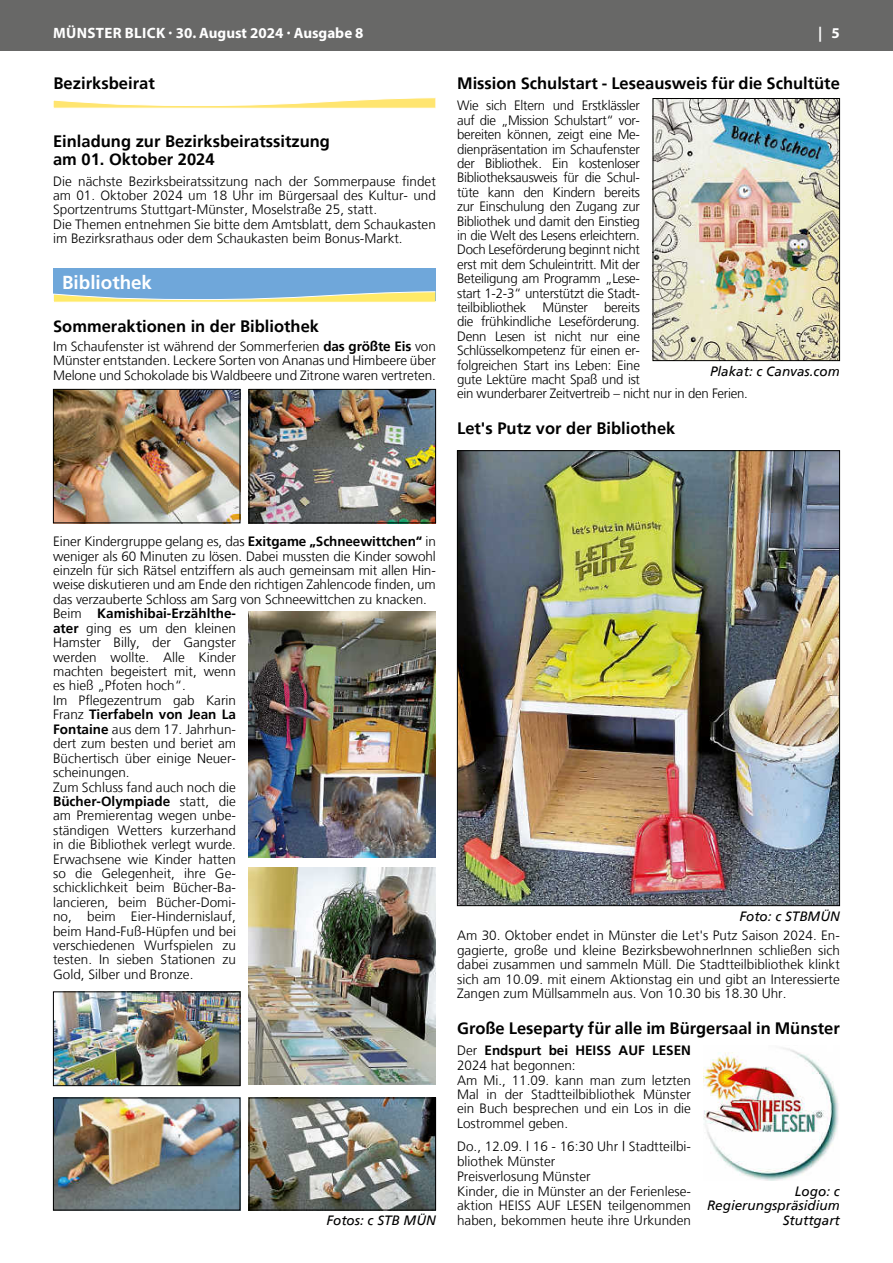
<style>
.page{position:relative;width:893px;height:1263px;background:#fff}
.page>*{position:absolute;margin:0;border:0;box-sizing:border-box;transform-origin:0 0}
.t1{font:700 18.9px "Frutiger";color:#fff}
.t2{font:700 16.65px "Frutiger";color:#000}
.t3{font:700 16.5px/18px "Frutiger";color:#000}
.t4{font:700 15px "Myriad Pro";color:#fff}
.t5{font:300 13.5px/14.4px "Frutiger";color:#000}
.t6{font:300 13.5px/14.4px "Frutiger";letter-spacing:-.02em;color:#000}
.t7{font:italic 13.5px/14.4px "Frutiger";color:#000;text-align:right}
.s1{font-weight:700}
</style>
<div class="page">
<div style="left:0;top:0;width:893px;height:51px;background:#686867"></div>
<svg style="left:53px;top:98px;width:382px;height:10px"></svg>
<div style="left:53px;top:268px;width:382px;height:32px;background:#6fa7da"></div>
<svg style="left:53px;top:291px;width:382px;height:11px"></svg>
<img style="left:55px;top:391px;width:183px;height:130px">
<div style="left:53px;top:389px;width:187px;height:134px;border:1px solid #000"></div>
<img style="left:251px;top:391px;width:183px;height:130px">
<div style="left:249px;top:389px;width:187px;height:134px;border:1px solid #000"></div>
<img style="left:55px;top:1100px;width:183px;height:108px">
<img style="left:251px;top:1100px;width:183px;height:108px">
<div style="left:249px;top:1098px;width:187px;height:112px;border:1px solid #000"></div>
<img style="left:249px;top:611px;width:187px;height:246px">
<img style="left:249px;top:867px;width:187px;height:217px">
<img style="left:55px;top:993px;width:183px;height:91px">
<div style="left:53px;top:991px;width:187px;height:95px;border:1px solid #000"></div>
<img style="left:459px;top:452px;width:379px;height:452px">
<img style="left:655px;top:100px;width:183px;height:259px">
<div style="left:653px;top:98px;width:187px;height:263px;border:1px solid #000"></div>
<img style="left:704px;top:1048px;width:135px;height:133px">
<p class="t4" style="left:53px;top:23px;width:312px">MÜNSTER BLICK · 30. August 2024 · Ausgabe 8</p>
<p class="t4" style="left:818px;top:23px;width:23px">| 5</p>
<p class="t2" style="left:53px;top:74px;width:103px">Bezirksbeirat</p>
<p class="t3" style="left:457px;top:74px;width:384px">Mission Schulstart - Leseausweis für die Schultüte</p>
<p class="t6" style="left:457px;top:98px;width:292px">Wie sich Eltern und Erstklässler<br>auf die „Mission Schulstart“ vor-<br>bereiten können, zeigt eine Me-<br>dienpräsentation im Schaufenster<br>der Bibliothek. Ein kostenloser<br>Bibliotheksausweis für die Schul-<br>tüte kann den Kindern bereits<br>zur Einschulung den Zugang zur<br>Bibliothek und damit den Einstieg<br>in die Welt des Lesens erleichtern.<br>Doch Leseförderung beginnt nicht<br>erst mit dem Schuleintritt. Mit der<br>Beteiligung am Programm „Lese-<br>start 1-2-3“ unterstützt die Stadt-<br>teilbibliothek Münster bereits<br>die frühkindliche Leseförderung.<br>Denn Lesen ist nicht nur eine Schlüsselkompetenz für einen er-<br>folgreichen Start ins Leben: Eine<br>gute Lektüre macht Spaß und ist<br>ein wunderbarer Zeitvertreib – nicht nur in den Ferien.</p>
<p class="t3" style="left:457px;top:419px;width:220px">Let's Putz vor der Bibliothek</p>
<p class="t3" style="left:53px;top:132px;width:278px">Einladung zur Bezirksbeiratssitzung am 01. Oktober 2024</p>
<p class="t5" style="left:53px;top:174px;width:384px">Die nächste Bezirksbeiratssitzung nach der Sommerpause findet am 01. Oktober 2024 um 18 Uhr im Bürgersaal des Kultur- und Sportzentrums Stuttgart-Münster, Moselstraße 25, statt.<br>Die Themen entnehmen Sie bitte dem Amtsblatt, dem Schaukasten im Bezirksrathaus oder dem Schaukasten beim Bonus-Markt.</p>
<h1 class="t1" style="left:62px;top:272px;width:91px">Bibliothek</h1>
<p class="t3" style="left:53px;top:317px;width:267px">Sommeraktionen in der Bibliothek</p>
<p class="t5" style="left:53px;top:339px;width:384px;text-align:justify">Im Schaufenster ist während der Sommerferien <span class="s1">das größte Eis</span> von Münster entstanden. Leckere Sorten von Ananas und Himbeere über Melone und Schokolade bis Waldbeere und Zitrone waren vertreten.</p>
<p class="t7" style="left:710px;top:364px;width:131px">Plakat: c Canvas.com</p>
<p class="t5" style="left:53px;top:534px;width:384px">Einer Kindergruppe gelang es, das <span class="s1">Exitgame „Schneewittchen“</span> in weniger als 60 Minuten zu lösen. Dabei mussten die Kinder sowohl einzeln für sich Rätsel entziffern als auch gemeinsam mit allen Hin&shy;weise diskutieren und am Ende den richtigen Zahlencode finden, um das verzauberte Schloss am Sarg von Schneewittchen zu knacken.<br>Beim <span class="s1">Kamishibai-Erzählthe-<br>ater</span> ging es um den kleinen<br>Hamster Billy, der Gangster<br>werden wollte. Alle Kinder<br>machten begeistert mit, wenn<br>es hieß „Pfoten hoch“.<br>Im Pflegezentrum gab Karin<br>Franz <span class="s1">Tierfabeln von Jean La<br>Fontaine</span> aus dem 17. Jahrhun-<br>dert zum besten und beriet am<br>Büchertisch über einige Neuer-<br>scheinungen.<br>Zum Schluss fand auch noch die<br><span class="s1">Bücher-Olympiade</span> statt, die<br>am Premierentag wegen unbe-<br>ständigen Wetters kurzerhand<br>in die Bibliothek verlegt wurde.<br>Erwachsene wie Kinder hatten<br>so die Gelegenheit, ihre Ge-<br>schicklichkeit beim Bücher-Ba-<br>lancieren, beim Bücher-Domi-<br>no, beim Eier-Hindernislauf,<br>beim Hand-Fuß-Hüpfen und bei<br>verschiedenen Wurfspielen zu<br>testen. In sieben Stationen zu<br>Gold, Silber und Bronze.</p>
<p class="t7" style="left:326px;top:1213px;width:111px">Fotos: c STB MÜN</p>
<p class="t7" style="left:739px;top:909px;width:102px">Foto: c STBMÜN</p>
<p class="t5" style="left:457px;top:928px;width:384px;text-align:justify">Am 30. Oktober endet in Münster die Let's Putz Saison 2024. En&shy;gagierte, große und kleine BezirksbewohnerInnen schließen sich dabei zusammen und sammeln Müll. Die Stadtteilbibliothek klinkt sich am 10.09. mit einem Aktionstag ein und gibt an Interessierte Zangen zum Müllsammeln aus. Von 10.30 bis 18.30 Uhr.</p>
<p class="t3" style="left:457px;top:1019px;width:384px">Große Leseparty für alle im Bürgersaal in Münster</p>
<p class="t5" style="left:457px;top:1043px;width:235px">Der <span class="s1">Endspurt bei HEISS AUF LESEN<br></span>2024 hat begonnen:<br>Am Mi., 11.09. kann man zum letzten<br>Mal in der Stadtteilbibliothek Münster ein Buch besprechen und ein Los in die<br>Lostrommel geben.</p>
<p class="t5" style="left:457px;top:1139px;width:235px">Do., 12.09. | 16 - 16:30 Uhr | Stadtteilbi&shy;bliothek Münster<br>Preisverlosung Münster<br>Kinder, die in Münster an der Ferienlese&shy;aktion HEISS AUF LESEN teilgenommen haben, bekommen heute ihre Urkunden</p>
<p class="t7" style="left:707px;top:1184px;width:134px">Logo: c<br>Regierungspräsidium<br>Stuttgart</p>
</div>
